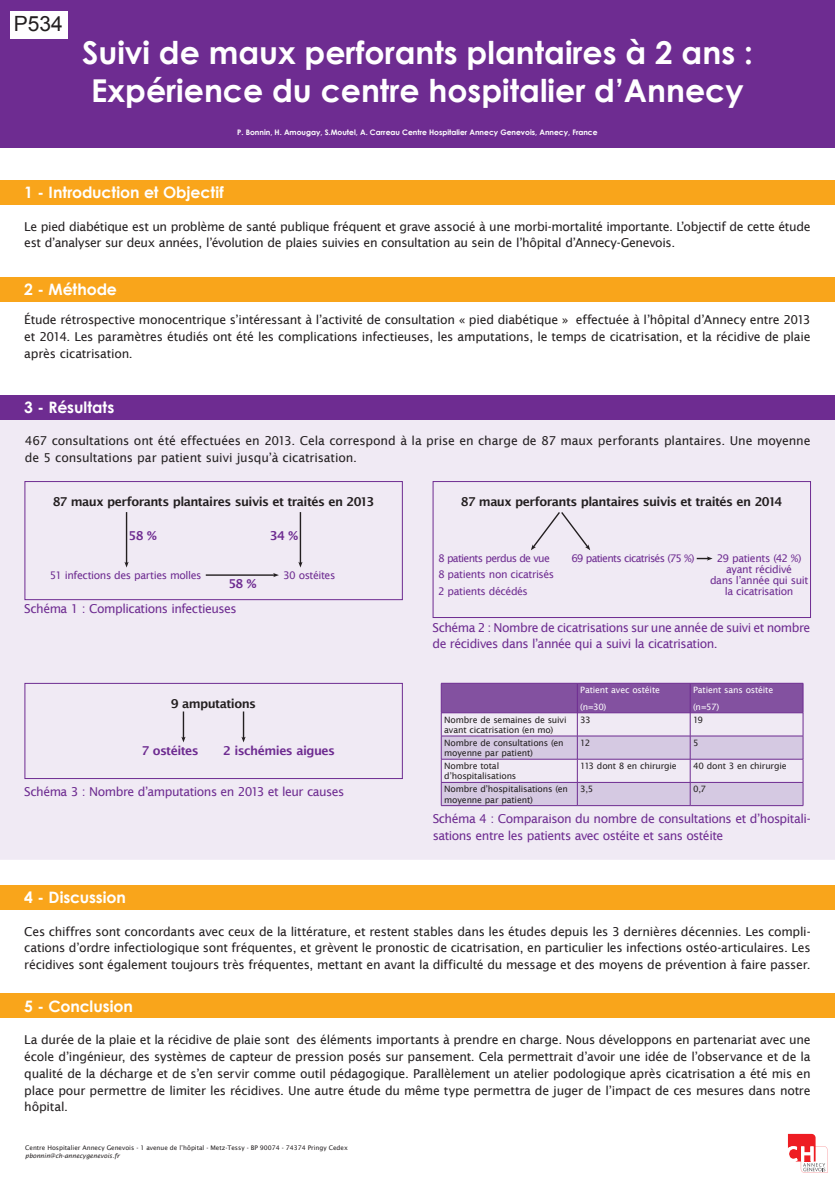
<style>
.page{position:relative;width:835px;height:1180px;background:#fff}
.page>*{position:absolute;margin:0;border:0;box-sizing:border-box;transform-origin:0 0}
.t1{font:700 31.5px/37.8px "Century Gothic";color:#fff}
.t2{font:21px "Arial";color:#231f20}
.t3{font:700 15.75px "Century Gothic";letter-spacing:-.005em;color:#fff}
.t4{font:12.25px/16.8px "Lucida Sans";letter-spacing:-.02em;color:#231f20;text-align:justify}
.t5{font:12.25px/16.8px "Lucida Sans";letter-spacing:-.04em;color:#6e2c91}
.t6{font:600 12.25px "Lucida Sans";letter-spacing:-.045em;color:#231f20}
.t7{font:600 12.25px "Lucida Sans";letter-spacing:-.045em;color:#6e2c91}
.t8{font:10.5px/11.2px "Lucida Sans";letter-spacing:-.04em;color:#6e2c91}
.t9{font:10.5px "Lucida Sans";letter-spacing:-.07em;color:#6e2c91}
.t10{font:8.75px/10.5px "Lucida Sans";letter-spacing:-.015em;color:#231f20}
.t11{font:8.75px/16.8px "Lucida Sans";letter-spacing:-.02em;color:#fff}
.t12{font:700 7.56px "Century Gothic";color:#fff}
.t13{font:6.3px "Lucida Sans";color:#231f20}
.t14{font:italic 6.3px "Lucida Sans";color:#231f20}
</style>
<div class="page">
<div style="left:0;top:419px;width:834px;height:440px;background:#f0eaf4"></div>
<div style="left:0;top:0;width:834px;height:147px;background:#6e2c91"></div>
<div style="left:10px;top:11px;width:57px;height:27px;background:#fff"></div>
<div style="left:0;top:180px;width:834px;height:24px;background:#f9a51b"></div>
<div style="left:0;top:994px;width:834px;height:24px;background:#f9a51b"></div>
<div style="left:0;top:885px;width:834px;height:24px;background:#f9a51b"></div>
<div style="left:0;top:277px;width:834px;height:24px;background:#f9a51b"></div>
<div style="left:0;top:395px;width:834px;height:24px;background:#6e2c91"></div>
<div style="left:25px;top:481px;width:377px;height:119px;border:1px solid #6e2c91"></div>
<div style="left:432px;top:481px;width:378px;height:137px;border:1px solid #6e2c91"></div>
<div style="left:25px;top:683px;width:377px;height:96px;border:1px solid #6e2c91"></div>
<svg style="left:787px;top:1133px;width:41px;height:40px"></svg>
<hr style="left:441px;top:805px;width:136px;height:1px;background:#6e2c91">
<hr style="left:577px;top:805px;width:113px;height:1px;background:#6e2c91">
<hr style="left:690px;top:805px;width:113px;height:1px;background:#6e2c91">
<svg style="left:441px;top:683px;width:362px;height:122px;background:#c6b1d5"></svg>
<hr style="left:206px;top:574px;width:69px;height:2px;background:#231f20">
<svg style="left:273px;top:573px;width:6px;height:4px"></svg>
<svg style="left:696px;top:556px;width:16px;height:5px"></svg>
<hr style="left:126px;top:512px;width:1px;height:52px;background:#231f20">
<svg style="left:124px;top:562px;width:5px;height:5px"></svg>
<hr style="left:300px;top:512px;width:1px;height:52px;background:#231f20">
<svg style="left:298px;top:562px;width:4px;height:5px"></svg>
<svg style="left:530px;top:510px;width:60px;height:40px;background:#e4dee7"></svg>
<svg style="left:181px;top:711px;width:4px;height:31px"></svg>
<svg style="left:241px;top:711px;width:4px;height:31px"></svg>
<h2 class="t2" style="left:14px;top:10px;width:51px">P534</h2>
<h1 class="t1" style="left:82px;top:33px;width:672px">Suivi de maux perforants plantaires à 2 ans :<br>Expérience du centre hospitalier d’Annecy</h1>
<p class="t12" style="left:237px;top:126px;width:362px">P. Bonnin, H. Amougay, S.Moutel, A. Carreau Centre Hospitalier Annecy Genevois, Annecy, France</p>
<p class="t3" style="left:24px;top:180px;width:201px">1 - Introduction et Objectif</p>
<p class="t4" style="left:24px;top:218px;width:787px">Le pied diabétique est un problème de santé publique fréquent et grave associé à une morbi-mortalité importante. L’objectif de cette étude est d’analyser sur deux années, l’évolution de plaies suivies en consultation au sein de l’hôpital d’Annecy-Genevois.</p>
<p class="t3" style="left:24px;top:278px;width:94px">2 - Méthode</p>
<p class="t4" style="left:24px;top:311px;width:787px">Étude rétrospective monocentrique s’intéressant à l’activité de consultation « pied diabétique » effectuée à l’hôpital d’Annecy entre 2013 et 2014. Les paramètres étudiés ont été les complications infectieuses, les amputations, le temps de cicatrisation, et la récidive de plaie après cicatrisation.</p>
<p class="t3" style="left:24px;top:395px;width:91px">3 - Résultats</p>
<p class="t4" style="left:25px;top:432px;width:787px">467 consultations ont été effectuées en 2013. Cela correspond à la prise en charge de 87 maux perforants plantaires. Une moyenne de 5 consultations par patient suivi jusqu’à cicatrisation.</p>
<p class="t6" style="left:53px;top:495px;width:323px">87 maux perforants plantaires suivis et traités en 2013</p>
<p class="t6" style="left:460px;top:495px;width:323px">87 maux perforants plantaires suivis et traités en 2014</p>
<p class="t7" style="left:129px;top:529px;width:29px">58 %</p>
<p class="t8" style="left:50px;top:569px;width:153px">51 infections des parties molles</p>
<p class="t7" style="left:228px;top:577px;width:29px">58 %</p>
<p class="t5" style="left:24px;top:600px;width:214px">Schéma 1 : Complications infectieuses</p>
<p class="t7" style="left:270px;top:529px;width:30px">34 %</p>
<p class="t8" style="left:283px;top:569px;width:54px">30 ostéites</p>
<p class="t6" style="left:171px;top:697px;width:87px">9 amputations</p>
<p class="t7" style="left:141px;top:743px;width:59px">7 ostéites</p>
<p class="t7" style="left:223px;top:743px;width:113px">2 ischémies aigues</p>
<p class="t5" style="left:24px;top:783px;width:321px">Schéma 3 : Nombre d’amputations en 2013 et leur causes</p>
<p class="t3" style="left:24px;top:885px;width:103px">4 - Discussion</p>
<p class="t9" style="left:438px;top:552px;width:113px">8 patients perdus de vue</p>
<p class="t9" style="left:571px;top:552px;width:125px">69 patients cicatrisés (75 %)</p>
<p class="t8" style="left:438px;top:566px;width:118px;line-height:16.8px">8 patients non cicatrisés<br>2 patients décédés</p>
<p class="t8" style="left:709px;top:552px;width:100px;text-align:center">29 patients (42 %) ayant récidivé<br>dans l’année qui suit la cicatrisation</p>
<p class="t5" style="left:432px;top:619px;width:379px">Schéma 2 : Nombre de cicatrisations sur une année de suivi et nombre de récidives dans l’année qui a suivi la cicatrisation.</p>
<p class="t11" style="left:580px;top:681px;width:81px">Patient avec ostéite (n=30)</p>
<p class="t11" style="left:693px;top:681px;width:82px">Patient sans ostéite (n=57)</p>
<p class="t10" style="left:444px;top:714px;width:124px">Nombre de semaines de suivi avant cicatrisation (en mo)</p>
<p class="t10" style="left:580px;top:714px;width:12px">33</p>
<p class="t10" style="left:693px;top:714px;width:12px">19</p>
<p class="t10" style="left:444px;top:737px;width:121px">Nombre de consultations (en moyenne par patient)</p>
<p class="t10" style="left:580px;top:737px;width:11px">12</p>
<p class="t10" style="left:693px;top:737px;width:7px">5</p>
<p class="t10" style="left:444px;top:760px;width:74px">Nombre total d’hospitalisations</p>
<p class="t10" style="left:580px;top:760px;width:98px">113 dont 8 en chirurgie</p>
<p class="t10" style="left:693px;top:760px;width:95px">40 dont 3 en chirurgie</p>
<p class="t10" style="left:444px;top:784px;width:125px">Nombre d’hospitalisations (en moyenne par patient)</p>
<p class="t10" style="left:580px;top:784px;width:15px">3,5</p>
<p class="t10" style="left:693px;top:784px;width:15px">0,7</p>
<p class="t5" style="left:432px;top:810px;width:379px">Schéma 4 : Comparaison du nombre de consultations et d’hospitali&shy;sations entre les patients avec ostéite et sans ostéite</p>
<p class="t4" style="left:24px;top:923px;width:787px">Ces chiffres sont concordants avec ceux de la littérature, et restent stables dans les études depuis les 3 dernières décennies. Les compli&shy;cations d’ordre infectiologique sont fréquentes, et grèvent le pronostic de cicatrisation, en particulier les infections ostéo-articulaires. Les récidives sont également toujours très fréquentes, mettant en avant la difficulté du message et des moyens de prévention à faire passer.</p>
<p class="t3" style="left:24px;top:994px;width:110px">5 - Conclusion</p>
<p class="t4" style="left:24px;top:1031px;width:787px">La durée de la plaie et la récidive de plaie sont des éléments importants à prendre en charge. Nous développons en partenariat avec une école d’ingénieur, des systèmes de capteur de pression posés sur pansement. Cela permettrait d’avoir une idée de l’observance et de la qualité de la décharge et de s’en servir comme outil pédagogique. Parallèlement un atelier podologique après cicatrisation a été mis en place pour permettre de limiter les récidives. Une autre étude du même type permettra de juger de l’impact de ces mesures dans notre hôpital.</p>
<p class="t13" style="left:25px;top:1144px;width:324px">Centre Hospitalier Annecy Genevois - 1 avenue de l’hôpital - Metz-Tessy - BP 90074 - 74374 Pringy Cedex</p>
<p class="t14" style="left:25px;top:1151px;width:96px">pbonnin@ch-annecygenevois.fr</p>
</div>
